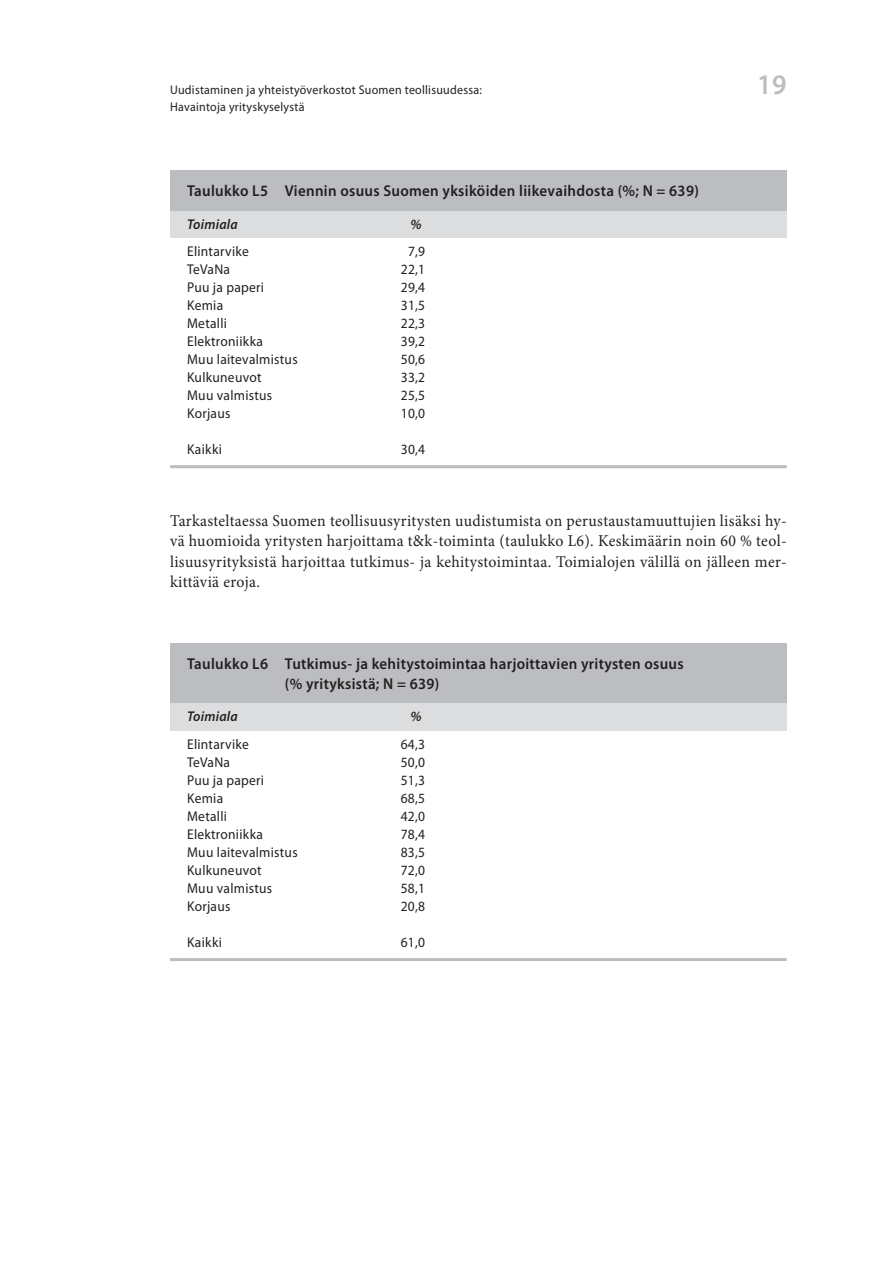
<style>
.page{position:relative;width:893px;height:1263px;background:#fff}
.page>*{position:absolute;margin:0;border:0;box-sizing:border-box;transform-origin:0 0}
.t1{font:600 28.35px "Myriad Pro";color:#bcbdc0;scale:.95 1}
.leipäteksti{font:16.5px/20.2px "Minion Pro";letter-spacing:.025em;color:#231f20;text-align:justify;scale:.95 1}
.taulukko__otsikko{font:600 15.75px/19.5px "Myriad Pro";letter-spacing:.02em;color:#231f20;scale:.95 1}
.taulukko__teksti{font:14.1px "Myriad Pro";letter-spacing:.02em;color:#231f20;scale:.95 1}
.taulukko__teksti-2{font:italic 600 14.1px "Myriad Pro";letter-spacing:.02em;color:#231f20;scale:.95 1}
.t2{font:12.6px "Myriad Pro";letter-spacing:.02em;color:#231f20;scale:.95 1}
</style>
<div class="page">
<hr style="left:170px;top:465px;width:617px;height:3px;background:#bcbdc0">
<div style="left:170px;top:209px;width:617px;height:28px;background:#dcdddf"></div>
<div style="left:170px;top:170px;width:617px;height:40px;background:#bcbdc0"></div>
<hr style="left:170px;top:958px;width:617px;height:3px;background:#bcbdc0">
<div style="left:170px;top:702px;width:617px;height:28px;background:#dcdddf"></div>
<div style="left:170px;top:643px;width:617px;height:60px;background:#bcbdc0"></div>
<p class="t2" style="left:170px;top:82px;width:330px">Uudistaminen ja yhteistyöverkostot Suomen teollisuudessa:</p>
<h1 class="t1" style="left:757px;top:67px;width:33px">19</h1>
<p class="t2" style="left:170px;top:99px;width:143px">Havaintoja yrityskyselystä</p>
<p class="taulukko__otsikko" style="left:187px;top:180px;width:540px">Taulukko L5 Viennin osuus Suomen yksiköiden liikevaihdosta (%; N = 639)</p>
<p class="taulukko__teksti-2" style="left:187px;top:215px;width:55px">Toimiala</p>
<p class="taulukko__teksti-2" style="left:410px;top:215px;width:13px">%</p>
<p class="taulukko__teksti" style="left:187px;top:243px;width:66px">Elintarvike</p>
<p class="taulukko__teksti" style="left:408px;top:243px;width:20px">7,9</p>
<p class="taulukko__teksti" style="left:187px;top:261px;width:47px">TeVaNa</p>
<p class="taulukko__teksti" style="left:401px;top:261px;width:27px">22,1</p>
<p class="taulukko__teksti" style="left:187px;top:279px;width:83px">Puu ja paperi</p>
<p class="taulukko__teksti" style="left:401px;top:279px;width:27px">29,4</p>
<p class="taulukko__teksti" style="left:187px;top:297px;width:40px">Kemia</p>
<p class="taulukko__teksti" style="left:401px;top:297px;width:27px">31,5</p>
<p class="taulukko__teksti" style="left:187px;top:315px;width:44px">Metalli</p>
<p class="taulukko__teksti" style="left:401px;top:315px;width:27px">22,3</p>
<p class="taulukko__teksti" style="left:187px;top:333px;width:81px">Elektroniikka</p>
<p class="taulukko__teksti" style="left:401px;top:333px;width:27px">39,2</p>
<p class="taulukko__teksti" style="left:187px;top:351px;width:118px">Muu laitevalmistus</p>
<p class="taulukko__teksti" style="left:401px;top:351px;width:27px">50,6</p>
<p class="taulukko__teksti" style="left:187px;top:369px;width:80px">Kulkuneuvot</p>
<p class="taulukko__teksti" style="left:401px;top:369px;width:27px">33,2</p>
<p class="taulukko__teksti" style="left:187px;top:387px;width:91px">Muu valmistus</p>
<p class="taulukko__teksti" style="left:401px;top:387px;width:27px">25,5</p>
<p class="taulukko__teksti" style="left:187px;top:405px;width:47px">Korjaus</p>
<p class="taulukko__teksti" style="left:401px;top:405px;width:27px">10,0</p>
<p class="taulukko__teksti" style="left:187px;top:441px;width:38px">Kaikki</p>
<p class="taulukko__teksti" style="left:401px;top:441px;width:27px">30,4</p>
<p class="leipäteksti" style="left:170px;top:511px;width:650px">Tarkasteltaessa Suomen teollisuusyritysten uudistumista on perustaustamuuttujien lisäksi hy&shy;vä huomioida yritysten harjoittama t&amp;k-toiminta (taulukko L6). Keskimäärin noin 60 % teol&shy;lisuusyrityksistä harjoittaa tutkimus- ja kehitystoimintaa. Toimialojen välillä on jälleen mer&shy;kittäviä eroja.</p>
<p class="taulukko__otsikko" style="left:285px;top:654px;width:421px;text-indent:-98px">Taulukko L6 Tutkimus- ja kehitystoimintaa harjoittavien yritysten osuus (% yrityksistä; N = 639)</p>
<p class="taulukko__teksti-2" style="left:187px;top:708px;width:55px">Toimiala</p>
<p class="taulukko__teksti-2" style="left:410px;top:708px;width:13px">%</p>
<p class="taulukko__teksti" style="left:187px;top:735px;width:66px">Elintarvike</p>
<p class="taulukko__teksti" style="left:401px;top:735px;width:27px">64,3</p>
<p class="taulukko__teksti" style="left:187px;top:753px;width:47px">TeVaNa</p>
<p class="taulukko__teksti" style="left:401px;top:753px;width:27px">50,0</p>
<p class="taulukko__teksti" style="left:187px;top:771px;width:83px">Puu ja paperi</p>
<p class="taulukko__teksti" style="left:401px;top:771px;width:27px">51,3</p>
<p class="taulukko__teksti" style="left:187px;top:789px;width:40px">Kemia</p>
<p class="taulukko__teksti" style="left:401px;top:789px;width:27px">68,5</p>
<p class="taulukko__teksti" style="left:187px;top:807px;width:44px">Metalli</p>
<p class="taulukko__teksti" style="left:401px;top:807px;width:27px">42,0</p>
<p class="taulukko__teksti" style="left:187px;top:825px;width:81px">Elektroniikka</p>
<p class="taulukko__teksti" style="left:401px;top:825px;width:27px">78,4</p>
<p class="taulukko__teksti" style="left:187px;top:843px;width:118px">Muu laitevalmistus</p>
<p class="taulukko__teksti" style="left:401px;top:843px;width:27px">83,5</p>
<p class="taulukko__teksti" style="left:187px;top:861px;width:80px">Kulkuneuvot</p>
<p class="taulukko__teksti" style="left:401px;top:861px;width:27px">72,0</p>
<p class="taulukko__teksti" style="left:187px;top:879px;width:91px">Muu valmistus</p>
<p class="taulukko__teksti" style="left:401px;top:879px;width:27px">58,1</p>
<p class="taulukko__teksti" style="left:187px;top:897px;width:47px">Korjaus</p>
<p class="taulukko__teksti" style="left:401px;top:897px;width:27px">20,8</p>
<p class="taulukko__teksti" style="left:187px;top:933px;width:38px">Kaikki</p>
<p class="taulukko__teksti" style="left:401px;top:933px;width:27px">61,0</p>
</div>
